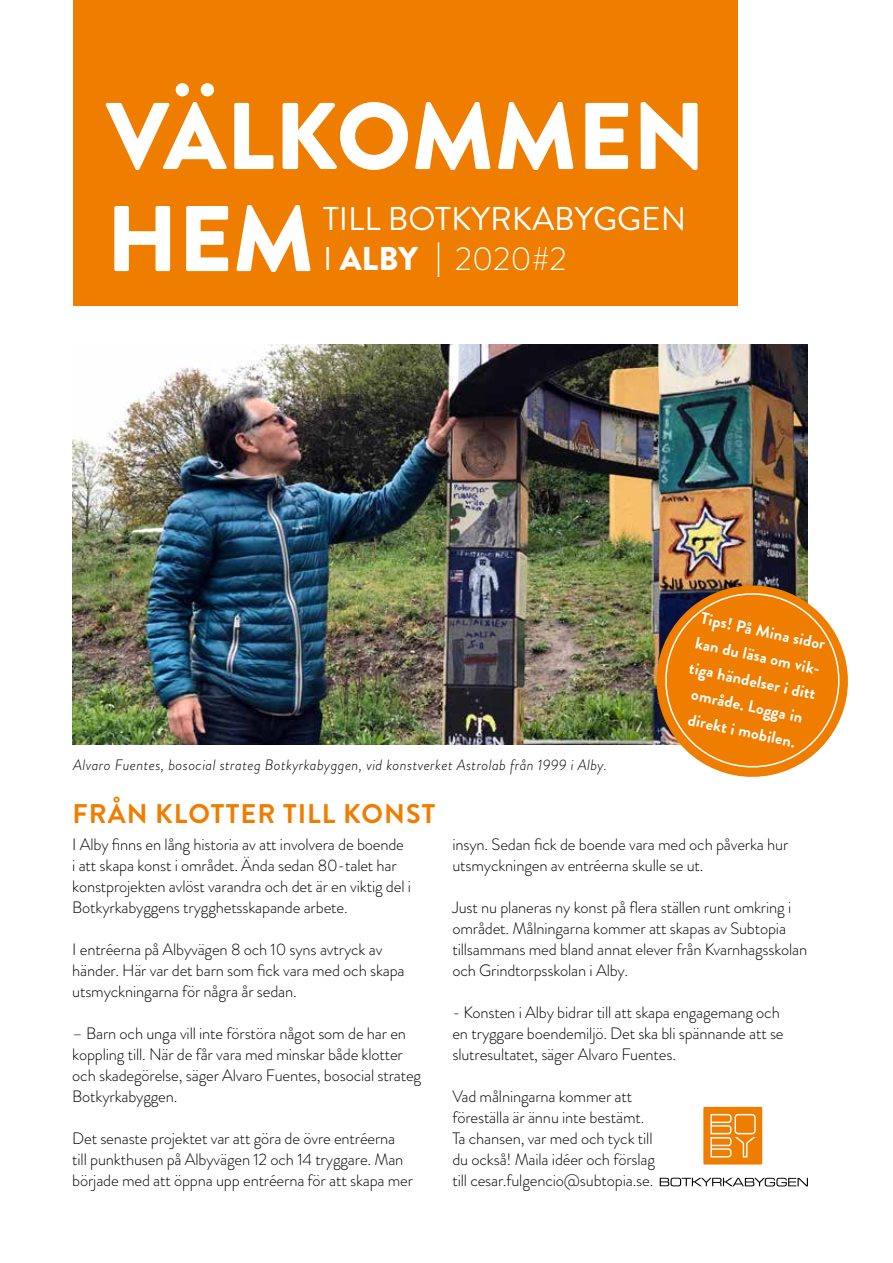
<style>
.page{position:relative;width:893px;height:1263px;background:#fff}
.page>*{position:absolute;margin:0;border:0;box-sizing:border-box;transform-origin:0 0}
.t1{font:900 94.5px "Brandon Grotesque";color:#fff}
.t2{font:900 93px "Brandon Grotesque";color:#fff}
.t3{font:33px/40.2px "Brandon Grotesque";color:#fff}
.t4{font:700 27px "Brandon Grotesque";letter-spacing:.04em;color:#ef7d00}
.t5{font:300 16.5px/21px "Brandon Grotesque";letter-spacing:-.01em;color:#000}
.t6{font:700 16.5px/25.5px "Brandon Grotesque";color:#fff;text-align:center}
.t7{font:italic 300 15px "Brandon Grotesque";letter-spacing:.025em;color:#000}
.s1{font-weight:900}
.s2{font-weight:300}
</style>
<div class="page">
<div style="left:73px;top:0;width:665px;height:305px;background:#ef7d00"></div>
<img style="left:72px;top:344px;width:736px;height:400px">
<svg style="left:703px;top:1107px;width:59px;height:57px;background:#f19026"></svg>
<svg style="left:660px;top:1178px;width:148px;height:8px"></svg>
<hr style="left:438px;top:242px;width:1px;height:35px;background:#fff">
<svg style="left:648px;top:577px;width:200px;height:200px;background:#dc8c34"></svg>
<h1 class="t1" style="left:106px;top:70px;width:601px">VÄLKOMMEN</h1>
<h2 class="t2" style="left:106px;top:173px;width:209px">HEM</h2>
<h3 class="t3" style="left:323px;top:199px;width:365px">TILL BOTKYRKABYGGEN<br>I <span class="s1">ALBY</span> <span class="s2">2020#2</span></h3>
<p class="t7" style="left:73px;top:754px;width:536px">Alvaro Fuentes, bosocial strateg Botkyrkabyggen, vid konstverket Astrolab från 1999 i Alby.</p>
<h3 class="t4" style="left:72px;top:795px;width:364px">FRÅN KLOTTER TILL KONST</h3>
<p class="t6" style="left:703px;top:605px;width:130px;rotate:12deg">Tips! På Mina sidor kan du läsa om vik&shy;tiga händelser i ditt område. Logga in direkt i mobilen.</p>
<p class="t5" style="left:72px;top:834px;width:340px">I Alby finns en lång historia av att involvera de boende i att skapa konst i området. Ända sedan 80-talet har konstprojekten avlöst varandra och det är en viktig del i Botkyrkabyggens trygghetsskapande arbete.</p>
<p class="t5" style="left:72px;top:939px;width:334px">I entréerna på Albyvägen 8 och 10 syns avtryck av händer. Här var det barn som fick vara med och skapa utsmyckningarna för några år sedan.</p>
<p class="t5" style="left:72px;top:1023px;width:350px">– Barn och unga vill inte förstöra något som de har en koppling till. När de får vara med minskar både klotter och skadegörelse, säger Alvaro Fuentes, bosocial strateg Botkyrkabyggen.</p>
<p class="t5" style="left:72px;top:1128px;width:342px">Det senaste projektet var att göra de övre entréerna till punkthusen på Albyvägen 12 och 14 tryggare. Man började med att öppna upp entréerna för att skapa mer</p>
<p class="t5" style="left:452px;top:834px;width:337px">insyn. Sedan fick de boende vara med och påverka hur utsmyckningen av entréerna skulle se ut.</p>
<p class="t5" style="left:452px;top:897px;width:356px">Just nu planeras ny konst på flera ställen runt omkring i området. Målningarna kommer att skapas av Subtopia tillsammans med bland annat elever från Kvarnhagsskolan och Grindtorpsskolan i Alby.</p>
<p class="t5" style="left:452px;top:1002px;width:333px">- Konsten i Alby bidrar till att skapa engagemang och en tryggare boendemiljö. Det ska bli spännande att se slutresultatet, säger Alvaro Fuentes.</p>
<p class="t5" style="left:452px;top:1086px;width:204px">Vad målningarna kommer att föreställa är ännu inte bestämt.<br>Ta chansen, var med och tyck till du också! Maila idéer och förslag till cesar.fulgencio@subtopia.se.</p>
</div>
